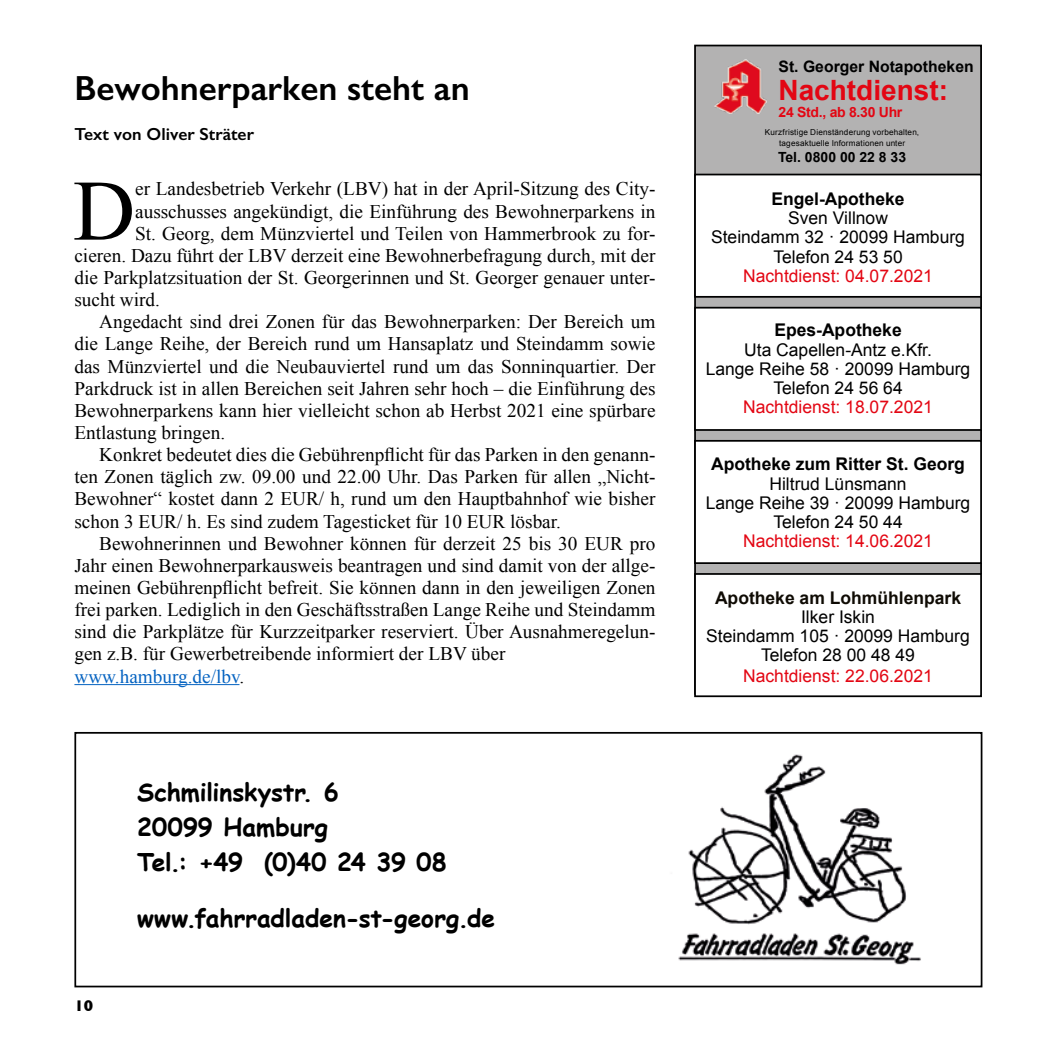
<style>
.page{position:relative;width:1042px;height:1042px;background:#fff}
.page>*{position:absolute;margin:0;border:0;box-sizing:border-box;transform-origin:0 0}
.t1{font:86.1px "Times New Roman";color:#000}
.t2{font:600 35px "Gill Sans";color:#000}
.t3{font:700 28px "Arial";color:#e30613}
.t4{font:700 24.5px/35px "Comic Sans MS";color:#000}
.t5{font:19.25px "Times New Roman";color:#000}
.t6{font:19.25px "Times New Roman";color:#0563c1}
.t7{font:17.5px/19.2px "Arial";color:#000;text-align:center}
.t8{font:17.5px "Arial";color:#e30613}
.t9{font:700 17.5px "Arial";color:#000}
.t10{font:700 17.5px "Arial";color:#0f0b04}
.t11{font:600 17.5px "Gill Sans";color:#000}
.t12{font:700 15.75px "Arial";color:#000}
.t13{font:700 15.75px "Gill Sans";color:#000}
.t14{font:700 14px "Arial";letter-spacing:-.02em;color:#e30613}
.t15{font:700 14px "Arial";color:#000}
.t16{font:8.22px/10.5px "Arial";letter-spacing:.02em;color:#000;text-align:center}
.s1{color:#000}
</style>
<div class="page">
<div style="left:695px;top:46px;width:286px;height:648px;background:#b3b2b2"></div>
<img style="left:714px;top:60px;width:52px;height:54px">
<img style="left:678px;top:754px;width:243px;height:211px">
<div style="left:74px;top:732px;width:908px;height:255px;border:2px solid #000"></div>
<div style="left:695px;top:174px;width:286px;height:123px;background:#fff"></div>
<div style="left:694px;top:174px;width:288px;height:124px;border:2px solid #000"></div>
<div style="left:695px;top:308px;width:286px;height:122px;background:#fff"></div>
<div style="left:694px;top:307px;width:288px;height:124px;border:2px solid #000"></div>
<div style="left:695px;top:441px;width:286px;height:122px;background:#fff"></div>
<div style="left:694px;top:440px;width:288px;height:124px;border:2px solid #000"></div>
<div style="left:695px;top:574px;width:286px;height:122px;background:#fff"></div>
<div style="left:694px;top:573px;width:288px;height:124px;border:2px solid #000"></div>
<hr style="left:74px;top:684px;width:165px;height:1px;background:#0563c1">
<h2 class="t2" style="left:74px;top:67px;width:397px">Bewohnerparken steht an</h2>
<p class="t11" style="left:74px;top:123px;width:181px">Text von Oliver Sträter</p>
<h1 class="t1" style="left:73px;top:153px;width:64px">D</h1>
<p class="t5" style="left:135px;top:176px;width:522px">er Landesbetrieb Verkehr (LBV) hat in der April-Sitzung des City-</p>
<p class="t5" style="left:135px;top:198px;width:522px">ausschusses angekündigt, die Einführung des Bewohnerparkens in</p>
<p class="t5" style="left:135px;top:220px;width:522px">St. Georg, dem Münzviertel und Teilen von Hammerbrook zu for-</p>
<p class="t5" style="left:74px;top:242px;width:582px">cieren. Dazu führt der LBV derzeit eine Bewohnerbefragung durch, mit der</p>
<p class="t5" style="left:74px;top:264px;width:582px">die Parkplatzsituation der St. Georgerinnen und St. Georger genauer unter-</p>
<p class="t5" style="left:74px;top:287px;width:87px">sucht wird.</p>
<p class="t5" style="left:99px;top:309px;width:558px">Angedacht sind drei Zonen für das Bewohnerparken: Der Bereich um</p>
<p class="t5" style="left:74px;top:331px;width:582px">die Lange Reihe, der Bereich rund um Hansaplatz und Steindamm sowie</p>
<p class="t5" style="left:74px;top:353px;width:582px">das Münzviertel und die Neubauviertel rund um das Sonninquartier. Der</p>
<p class="t5" style="left:74px;top:375px;width:582px">Parkdruck ist in allen Bereichen seit Jahren sehr hoch – die Einführung des</p>
<p class="t5" style="left:74px;top:397px;width:582px">Bewohnerparkens kann hier vielleicht schon ab Herbst 2021 eine spürbare</p>
<p class="t5" style="left:74px;top:419px;width:152px">Entlastung bringen.</p>
<p class="t5" style="left:99px;top:442px;width:558px">Konkret bedeutet dies die Gebührenpflicht für das Parken in den genann-</p>
<p class="t5" style="left:74px;top:464px;width:582px">ten Zonen täglich zw. 09.00 und 22.00 Uhr. Das Parken für allen „Nicht-</p>
<p class="t5" style="left:74px;top:486px;width:582px">Bewohner“ kostet dann 2 EUR/ h, rund um den Hauptbahnhof wie bisher</p>
<p class="t5" style="left:74px;top:508px;width:488px">schon 3 EUR/ h. Es sind zudem Tagesticket für 10 EUR lösbar.</p>
<p class="t5" style="left:99px;top:530px;width:558px">Bewohnerinnen und Bewohner können für derzeit 25 bis 30 EUR pro</p>
<p class="t5" style="left:74px;top:552px;width:582px">Jahr einen Bewohnerparkausweis beantragen und sind damit von der allge-</p>
<p class="t5" style="left:74px;top:574px;width:582px">meinen Gebührenpflicht befreit. Sie können dann in den jeweiligen Zonen</p>
<p class="t5" style="left:74px;top:597px;width:582px">frei parken. Lediglich in den Geschäftsstraßen Lange Reihe und Steindamm</p>
<p class="t5" style="left:74px;top:619px;width:582px">sind die Parkplätze für Kurzzeitparker reserviert. Über Ausnahmeregelun-</p>
<p class="t5" style="left:74px;top:641px;width:433px">gen z.B. für Gewerbetreibende informiert der LBV über</p>
<p class="t6" style="left:74px;top:663px;width:171px">www.hamburg.de/lbv<span class="s1">.</span></p>
<p class="t13" style="left:74px;top:992px;width:20px">10</p>
<p class="t4" style="left:137px;top:773px;width:311px">Schmilinskystr. 6<br>20099 Hamburg<br>Tel.: +49 (0)40 24 39 08</p>
<p class="t4" style="left:137px;top:899px;width:359px">www.fahrradladen-st-georg.de</p>
<p class="t12" style="left:778px;top:56px;width:197px">St. Georger Notapotheken</p>
<h3 class="t3" style="left:778px;top:72px;width:171px">Nachtdienst:</h3>
<p class="t14" style="left:778px;top:103px;width:125px">24 Std., ab 8.30 Uhr</p>
<p class="t16" style="left:765px;top:127px;width:156px">Kurzfristige Dienständerung vorbehalten, tagesaktuelle Informationen unter</p>
<p class="t15" style="left:778px;top:148px;width:130px">Tel. 0800 00 22 8 33</p>
<p class="t9" style="left:771px;top:187px;width:135px">Engel-Apotheke</p>
<p class="t7" style="left:711px;top:208px;width:255px">Sven Villnow<br>Steindamm 32 · 20099 Hamburg<br>Telefon 24 53 50</p>
<p class="t8" style="left:743px;top:264px;width:191px">Nachtdienst: 04.07.2021</p>
<p class="t9" style="left:774px;top:319px;width:129px">Epes-Apotheke</p>
<p class="t7" style="left:706px;top:340px;width:266px">Uta Capellen-Antz e.Kfr.<br>Lange Reihe 58 · 20099 Hamburg<br>Telefon 24 56 64</p>
<p class="t8" style="left:743px;top:396px;width:191px">Nachtdienst: 18.07.2021</p>
<p class="t9" style="left:711px;top:452px;width:255px">Apotheke zum Ritter St. Georg</p>
<p class="t7" style="left:706px;top:474px;width:266px">Hiltrud Lünsmann<br>Lange Reihe 39 · 20099 Hamburg<br>Telefon 24 50 44</p>
<p class="t8" style="left:743px;top:530px;width:191px">Nachtdienst: 14.06.2021</p>
<p class="t10" style="left:715px;top:586px;width:248px">Apotheke am Lohmühlenpark</p>
<p class="t7" style="left:706px;top:607px;width:265px">Ilker Iskin<br>Steindamm 105 · 20099 Hamburg<br>Telefon 28 00 48 49</p>
<p class="t8" style="left:743px;top:665px;width:191px">Nachtdienst: 22.06.2021</p>
</div>
